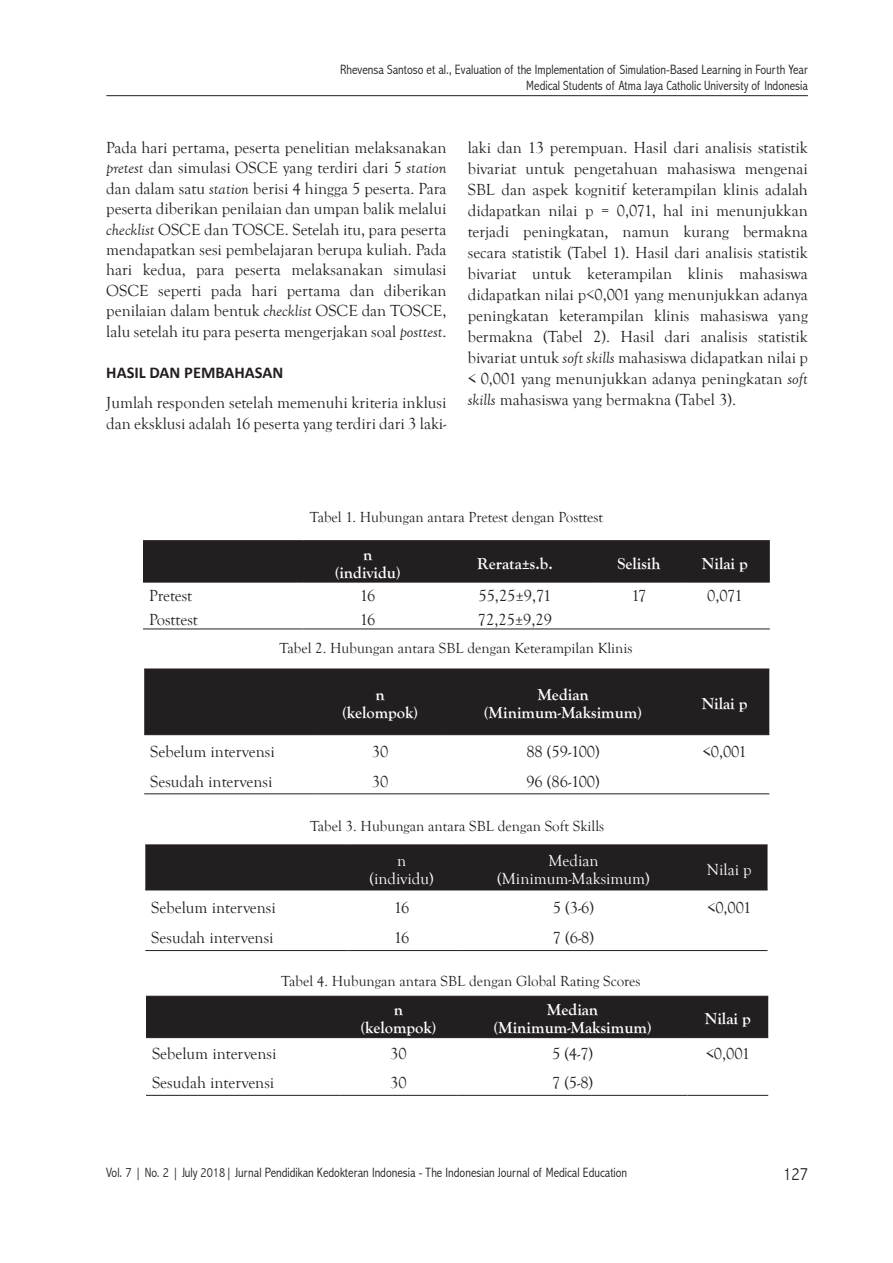
<style>
.page{position:relative;width:893px;height:1263px;background:#fff}
.page>*{position:absolute;margin:0;border:0;box-sizing:border-box;transform-origin:0 0}
.t1{font:300 condensed 18px "Abadi";color:#231f20}
.BODY-TEXT{font:16.5px/21px "Goudy Old Style T";color:#231f20;text-align:justify}
.ISI_TABEL{font:16.5px "Goudy Old Style T";color:#231f20}
.ISI_TABEL-2{font:700 16.5px "Goudy Old Style T";color:#fff}
.ISI_TABEL-3{font:16.5px "Goudy Old Style T";color:#fff}
.SUB_JUDUL{font:700 16.5px "Calibri";color:#231f20}
.JUDUL_TABEL-GBR{font:15px "Goudy Old Style T";color:#231f20}
.t2{font:300 condensed 13.5px/16.2px "Abadi";color:#231f20;text-align:right}
.s1{font-style:italic}
</style>
<div class="page">
<hr style="left:106px;top:95px;width:702px;height:1px;background:#231f20">
<div style="left:143px;top:541px;width:627px;height:41px;background:#231f20"></div>
<hr style="left:143px;top:540px;width:160px;height:1px;background:#231f20">
<hr style="left:303px;top:540px;width:129px;height:1px;background:#231f20">
<hr style="left:432px;top:540px;width:166px;height:1px;background:#231f20">
<hr style="left:598px;top:540px;width:82px;height:1px;background:#231f20">
<hr style="left:680px;top:540px;width:90px;height:1px;background:#231f20">
<hr style="left:143px;top:628px;width:160px;height:1px;background:#231f20">
<hr style="left:303px;top:628px;width:129px;height:1px;background:#231f20">
<hr style="left:432px;top:628px;width:166px;height:1px;background:#231f20">
<hr style="left:598px;top:628px;width:82px;height:1px;background:#231f20">
<hr style="left:680px;top:628px;width:90px;height:1px;background:#231f20">
<hr style="left:143px;top:582px;width:160px;height:1px;background:#231f20">
<hr style="left:303px;top:582px;width:129px;height:1px;background:#231f20">
<hr style="left:432px;top:582px;width:166px;height:1px;background:#231f20">
<hr style="left:598px;top:582px;width:82px;height:1px;background:#231f20">
<hr style="left:680px;top:582px;width:90px;height:1px;background:#231f20">
<div style="left:144px;top:670px;width:625px;height:64px;background:#231f20"></div>
<hr style="left:144px;top:669px;width:170px;height:1px;background:#231f20">
<hr style="left:314px;top:669px;width:132px;height:1px;background:#231f20">
<hr style="left:446px;top:669px;width:234px;height:1px;background:#231f20">
<hr style="left:680px;top:669px;width:89px;height:1px;background:#231f20">
<hr style="left:144px;top:793px;width:170px;height:1px;background:#231f20">
<hr style="left:314px;top:793px;width:132px;height:1px;background:#231f20">
<hr style="left:446px;top:793px;width:234px;height:1px;background:#231f20">
<hr style="left:680px;top:793px;width:89px;height:1px;background:#231f20">
<hr style="left:144px;top:734px;width:170px;height:1px;background:#231f20">
<hr style="left:314px;top:734px;width:132px;height:1px;background:#231f20">
<hr style="left:446px;top:734px;width:234px;height:1px;background:#231f20">
<hr style="left:680px;top:734px;width:89px;height:1px;background:#231f20">
<div style="left:145px;top:845px;width:622px;height:44px;background:#231f20"></div>
<hr style="left:145px;top:844px;width:202px;height:1px;background:#231f20">
<hr style="left:347px;top:844px;width:109px;height:1px;background:#231f20">
<hr style="left:456px;top:844px;width:235px;height:1px;background:#231f20">
<hr style="left:691px;top:844px;width:76px;height:1px;background:#231f20">
<hr style="left:145px;top:950px;width:202px;height:1px;background:#231f20">
<hr style="left:347px;top:950px;width:109px;height:1px;background:#231f20">
<hr style="left:456px;top:950px;width:235px;height:1px;background:#231f20">
<hr style="left:691px;top:950px;width:76px;height:1px;background:#231f20">
<hr style="left:145px;top:889px;width:202px;height:1px;background:#231f20">
<hr style="left:347px;top:889px;width:109px;height:1px;background:#231f20">
<hr style="left:456px;top:889px;width:235px;height:1px;background:#231f20">
<hr style="left:691px;top:889px;width:76px;height:1px;background:#231f20">
<div style="left:146px;top:997px;width:622px;height:40px;background:#231f20"></div>
<hr style="left:146px;top:996px;width:193px;height:1px;background:#231f20">
<hr style="left:339px;top:996px;width:119px;height:1px;background:#231f20">
<hr style="left:458px;top:996px;width:229px;height:1px;background:#231f20">
<hr style="left:687px;top:996px;width:81px;height:1px;background:#231f20">
<hr style="left:146px;top:1095px;width:193px;height:1px;background:#231f20">
<hr style="left:339px;top:1095px;width:119px;height:1px;background:#231f20">
<hr style="left:458px;top:1095px;width:229px;height:1px;background:#231f20">
<hr style="left:687px;top:1095px;width:81px;height:1px;background:#231f20">
<hr style="left:146px;top:1037px;width:193px;height:1px;background:#231f20">
<hr style="left:339px;top:1037px;width:119px;height:1px;background:#231f20">
<hr style="left:458px;top:1037px;width:229px;height:1px;background:#231f20">
<hr style="left:687px;top:1037px;width:81px;height:1px;background:#231f20">
<p class="t2" style="left:340px;top:61px;width:469px">Rhevensa Santoso et al., Evaluation of the Implementation of Simulation-Based Learning in Fourth Year<br>Medical Students of Atma Jaya Catholic University of Indonesia</p>
<p class="BODY-TEXT" style="left:106px;top:138px;width:342px;line-height:20.4px">Pada hari pertama, peserta penelitian melaksanakan <span class="s1">pretest</span> dan simulasi OSCE yang terdiri dari 5 <span class="s1">station </span>dan dalam satu <span class="s1">station</span> berisi 4 hingga 5 peserta. Para peserta diberikan penilaian dan umpan balik melalui <span class="s1">checklist</span> OSCE dan TOSCE. Setelah itu, para peserta mendapatkan sesi pembelajaran berupa kuliah. Pada hari kedua, para peserta melaksanakan simulasi OSCE seperti pada hari pertama dan diberikan penilaian dalam bentuk <span class="s1">checklist</span> OSCE dan TOSCE, lalu setelah itu para peserta mengerjakan soal <span class="s1">posttest</span>.</p>
<p class="SUB_JUDUL" style="left:106px;top:362px;width:179px">HASIL DAN PEMBAHASAN</p>
<p class="BODY-TEXT" style="left:106px;top:392px;width:342px">Jumlah responden setelah memenuhi kriteria inklusi dan eksklusi adalah 16 peserta yang terdiri dari 3 laki-</p>
<p class="BODY-TEXT" style="left:468px;top:137px;width:342px">laki dan 13 perempuan. Hasil dari analisis statistik bivariat untuk pengetahuan mahasiswa mengenai SBL dan aspek kognitif keterampilan klinis adalah didapatkan nilai p = 0,071, hal ini menunjukkan terjadi peningkatan, namun kurang bermakna secara statistik (Tabel 1). Hasil dari analisis statistik bivariat untuk keterampilan klinis mahasiswa didapatkan nilai p<span class="s1">&lt;</span>0,001 yang menunjukkan adanya peningkatan keterampilan klinis mahasiswa yang bermakna (Tabel 2). Hasil dari analisis statistik bivariat untuk <span class="s1">soft skills</span> mahasiswa didapatkan nilai p &lt; 0,001 yang menunjukkan adanya peningkatan <span class="s1">soft skills</span> mahasiswa yang bermakna (Tabel 3).</p>
<p class="JUDUL_TABEL-GBR" style="left:310px;top:509px;width:295px">Tabel 1. Hubungan antara Pretest dengan Posttest</p>
<p class="ISI_TABEL-2" style="left:363px;top:545px;width:11px">n</p>
<p class="ISI_TABEL-2" style="left:335px;top:563px;width:67px">(individu)</p>
<p class="ISI_TABEL-2" style="left:477px;top:554px;width:77px">Rerata±s.b.</p>
<p class="ISI_TABEL-2" style="left:617px;top:554px;width:45px">Selisih</p>
<p class="ISI_TABEL-2" style="left:702px;top:554px;width:47px">Nilai p</p>
<p class="ISI_TABEL" style="left:149px;top:587px;width:45px">Pretest</p>
<p class="ISI_TABEL" style="left:360px;top:587px;width:17px">16</p>
<p class="ISI_TABEL" style="left:478px;top:587px;width:74px">55,25±9,71</p>
<p class="ISI_TABEL" style="left:631px;top:587px;width:16px">17</p>
<p class="ISI_TABEL" style="left:707px;top:587px;width:37px">0,071</p>
<p class="ISI_TABEL" style="left:149px;top:610px;width:50px">Posttest</p>
<p class="ISI_TABEL" style="left:360px;top:610px;width:17px">16</p>
<p class="ISI_TABEL" style="left:478px;top:610px;width:76px">72,25±9,29</p>
<p class="JUDUL_TABEL-GBR" style="left:280px;top:640px;width:354px">Tabel 2. Hubungan antara SBL dengan Keterampilan Klinis</p>
<p class="ISI_TABEL-2" style="left:375px;top:685px;width:11px">n</p>
<p class="ISI_TABEL-2" style="left:342px;top:704px;width:78px">(kelompok)</p>
<p class="ISI_TABEL-2" style="left:537px;top:685px;width:53px">Median</p>
<p class="ISI_TABEL-2" style="left:484px;top:704px;width:160px">(Minimum-Maksimum)</p>
<p class="ISI_TABEL-2" style="left:702px;top:694px;width:47px">Nilai p</p>
<p class="ISI_TABEL" style="left:150px;top:742px;width:126px">Sebelum intervensi</p>
<p class="ISI_TABEL" style="left:372px;top:742px;width:18px">30</p>
<p class="ISI_TABEL" style="left:526px;top:742px;width:75px">88 (59-100)</p>
<p class="ISI_TABEL" style="left:702px;top:742px;width:46px">&lt;0,001</p>
<p class="ISI_TABEL" style="left:150px;top:772px;width:124px">Sesudah intervensi</p>
<p class="ISI_TABEL" style="left:372px;top:772px;width:18px">30</p>
<p class="ISI_TABEL" style="left:526px;top:772px;width:75px">96 (86-100)</p>
<p class="JUDUL_TABEL-GBR" style="left:310px;top:818px;width:296px">Tabel 3. Hubungan antara SBL dengan Soft Skills</p>
<p class="ISI_TABEL-3" style="left:397px;top:851px;width:11px">n</p>
<p class="ISI_TABEL-3" style="left:370px;top:869px;width:66px">(individu)</p>
<p class="ISI_TABEL-3" style="left:548px;top:851px;width:52px">Median</p>
<p class="ISI_TABEL-3" style="left:497px;top:869px;width:154px">(Minimum-Maksimum)</p>
<p class="ISI_TABEL-3" style="left:707px;top:860px;width:46px">Nilai p</p>
<p class="ISI_TABEL" style="left:151px;top:898px;width:126px">Sebelum intervensi</p>
<p class="ISI_TABEL" style="left:394px;top:898px;width:17px">16</p>
<p class="ISI_TABEL" style="left:553px;top:898px;width:43px">5 (3-6)</p>
<p class="ISI_TABEL" style="left:707px;top:898px;width:46px">&lt;0,001</p>
<p class="ISI_TABEL" style="left:151px;top:929px;width:124px">Sesudah intervensi</p>
<p class="ISI_TABEL" style="left:394px;top:929px;width:17px">16</p>
<p class="ISI_TABEL" style="left:553px;top:929px;width:43px">7 (6-8)</p>
<p class="JUDUL_TABEL-GBR" style="left:281px;top:973px;width:361px">Tabel 4. Hubungan antara SBL dengan Global Rating Scores</p>
<p class="ISI_TABEL-2" style="left:394px;top:1000px;width:11px">n</p>
<p class="ISI_TABEL-2" style="left:360px;top:1019px;width:78px">(kelompok)</p>
<p class="ISI_TABEL-2" style="left:547px;top:1000px;width:53px">Median</p>
<p class="ISI_TABEL-2" style="left:493px;top:1019px;width:160px">(Minimum-Maksimum)</p>
<p class="ISI_TABEL-2" style="left:705px;top:1010px;width:47px">Nilai p</p>
<p class="ISI_TABEL" style="left:152px;top:1044px;width:126px">Sebelum intervensi</p>
<p class="ISI_TABEL" style="left:390px;top:1044px;width:18px">30</p>
<p class="ISI_TABEL" style="left:552px;top:1044px;width:43px">5 (4-7)</p>
<p class="ISI_TABEL" style="left:706px;top:1044px;width:46px">&lt;0,001</p>
<p class="ISI_TABEL" style="left:152px;top:1073px;width:124px">Sesudah intervensi</p>
<p class="ISI_TABEL" style="left:390px;top:1073px;width:18px">30</p>
<p class="ISI_TABEL" style="left:552px;top:1073px;width:43px">7 (5-8)</p>
<p class="t2" style="left:106px;top:1164px;width:522px">Vol. 7 | No. 2 | July 2018| Jurnal Pendidikan Kedokteran Indonesia - The Indonesian Journal of Medical Education</p>
<p class="t1" style="left:783px;top:1163px;width:26px">127</p>
</div>
